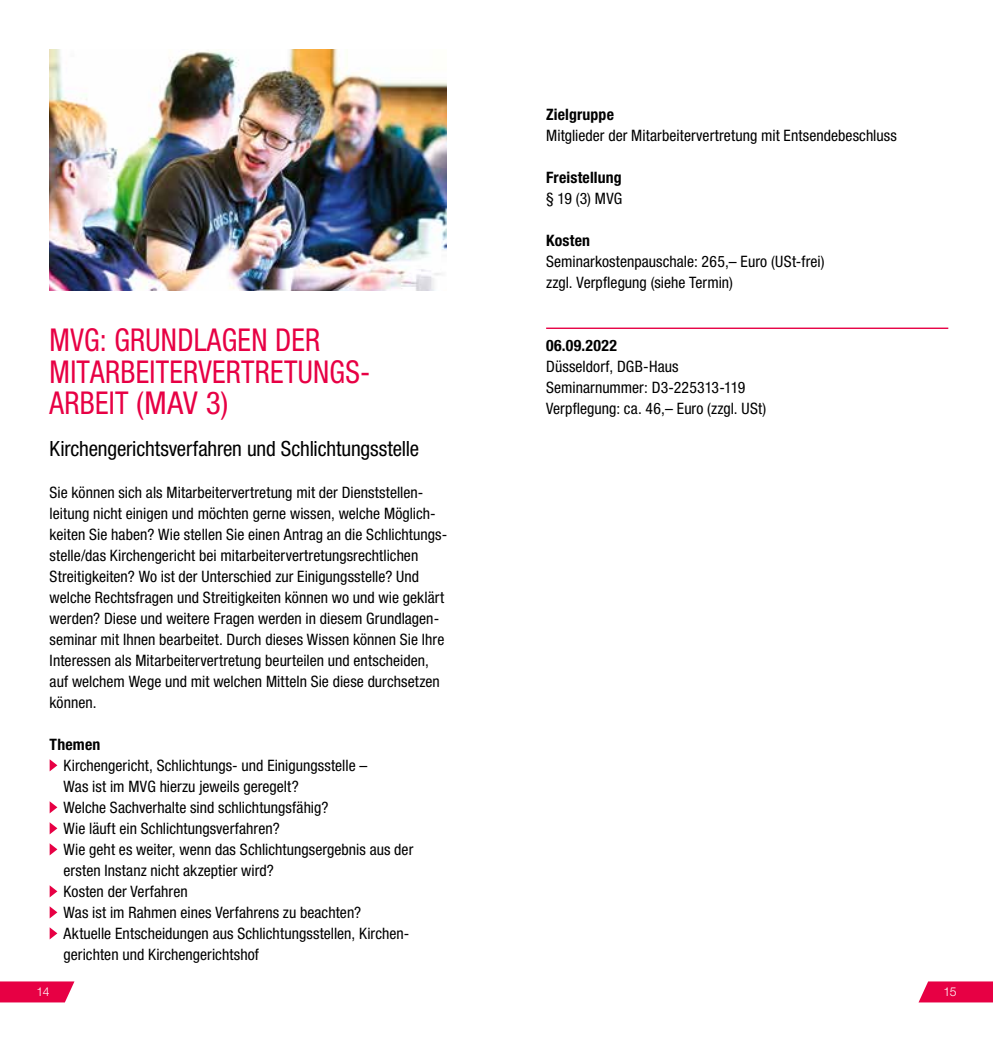
<style>
.page{position:relative;width:993px;height:1042px;background:#fff}
.page>*{position:absolute;margin:0;border:0;box-sizing:border-box;transform-origin:0 0}
.t1{font:condensed 31.5px/31.5px "Helvetica Neue LT Std";letter-spacing:.01em;color:#e70044;scale:.92 1}
.t2{font:condensed 21px "Helvetica Neue LT Std";letter-spacing:-.01em;color:#000}
.t3{font:condensed 15.75px/21px "Helvetica Neue LT Std";color:#000}
.t4{font:700 condensed 15.75px "Helvetica Neue LT Std";letter-spacing:.01em;color:#000}
.t5{font:300 12.25px "Helvetica Neue LT Std";color:#fff}
</style>
<div class="page">
<svg style="left:50px;top:759px;width:7px;height:12px"></svg>
<svg style="left:50px;top:801px;width:7px;height:12px"></svg>
<svg style="left:50px;top:822px;width:7px;height:12px"></svg>
<svg style="left:50px;top:843px;width:7px;height:12px"></svg>
<svg style="left:50px;top:885px;width:7px;height:12px"></svg>
<svg style="left:50px;top:906px;width:7px;height:12px"></svg>
<svg style="left:50px;top:927px;width:7px;height:12px"></svg>
<hr style="left:546px;top:327px;width:401px;height:2px;background:#e70044">
<img style="left:50px;top:50px;width:396px;height:241px">
<svg style="left:0;top:981px;width:74px;height:21px;background:#e81352"></svg>
<svg style="left:918px;top:981px;width:74px;height:21px;background:#e91755"></svg>
<h1 class="t1" style="left:50px;top:324px;width:350px">MVG: GRUNDLAGEN DER<br>MITARBEITERVERTRETUNGS-<br>ARBEIT (MAV 3)</h1>
<h2 class="t2" style="left:50px;top:437px;width:371px">Kirchengerichtsverfahren und Schlichtungsstelle</h2>
<p class="t3" style="left:50px;top:482px;width:399px">Sie können sich als Mitarbeitervertretung mit der Dienststellen&shy;leitung nicht einigen und möchten gerne wissen, welche Möglich&shy;keiten Sie haben? Wie stellen Sie einen Antrag an die Schlichtungs&shy;stelle/das Kirchengericht bei mitarbeitervertretungsrechtlichen Streitigkeiten? Wo ist der Unterschied zur Einigungsstelle? Und welche Rechtsfragen und Streitigkeiten können wo und wie geklärt werden? Diese und weitere Fragen werden in diesem Grundlagen&shy;seminar mit Ihnen bearbeitet. Durch dieses Wissen können Sie Ihre Interessen als Mitarbeitervertretung beurteilen und entscheiden, auf welchem Wege und mit welchen Mitteln Sie diese durchsetzen können.</p>
<p class="t4" style="left:50px;top:735px;width:52px">Themen</p>
<p class="t3" style="left:64px;top:755px;width:351px">Kirchengericht, Schlichtungs- und Einigungsstelle –<br>Was ist im MVG hierzu jeweils geregelt?<br>Welche Sachverhalte sind schlichtungsfähig?<br>Wie läuft ein Schlichtungsverfahren?<br>Wie geht es weiter, wenn das Schlichtungsergebnis aus der ersten Instanz nicht akzeptier wird?<br>Kosten der Verfahren<br>Was ist im Rahmen eines Verfahrens zu beachten?<br>Aktuelle Entscheidungen aus Schlichtungsstellen, Kirchen&shy;gerichten und Kirchengerichtshof</p>
<p class="t4" style="left:546px;top:105px;width:69px">Zielgruppe</p>
<p class="t3" style="left:546px;top:125px;width:352px">Mitglieder der Mitarbeitervertretung mit Entsendebeschluss</p>
<p class="t4" style="left:546px;top:168px;width:77px">Freistellung</p>
<p class="t3" style="left:546px;top:188px;width:78px">§ 19 (3) MVG</p>
<p class="t4" style="left:546px;top:231px;width:45px">Kosten</p>
<p class="t3" style="left:546px;top:251px;width:280px">Seminarkostenpauschale: 265,– Euro (USt-frei) zzgl. Verpflegung (siehe Termin)</p>
<p class="t4" style="left:546px;top:336px;width:72px">06.09.2022</p>
<p class="t3" style="left:546px;top:356px;width:222px">Düsseldorf, DGB-Haus<br>Seminarnummer: D3-225313-119<br>Verpflegung: ca. 46,– Euro (zzgl. USt)</p>
<p class="t5" style="left:37px;top:984px;width:15px">14</p>
<p class="t5" style="left:943px;top:984px;width:15px">15</p>
</div>
